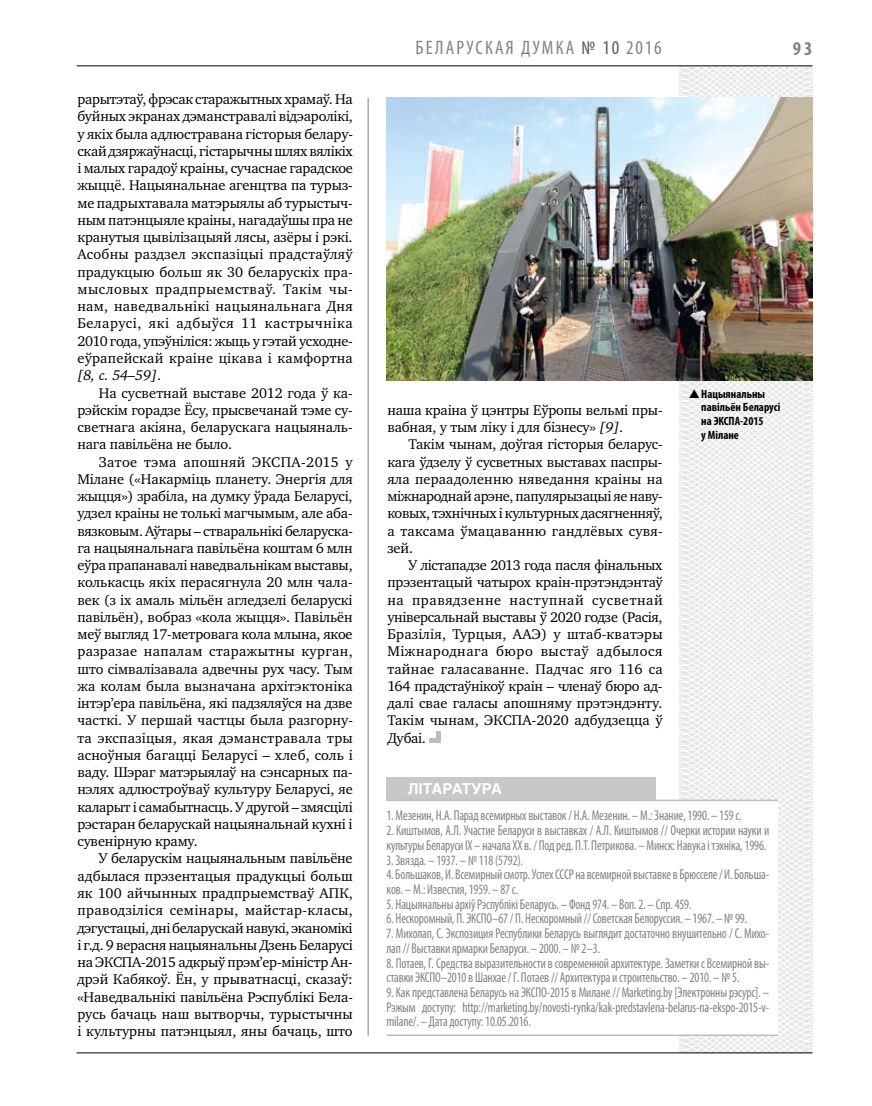
<style>
.page{position:relative;width:872px;height:1106px;background:#fff}
.page>*{position:absolute;margin:0;border:0;box-sizing:border-box;transform-origin:0 0}
.t1{font:condensed 19.5px "Myriad Pro";letter-spacing:.09em;color:#808285}
.t2{font:condensed 19.5px "Myriad Pro";letter-spacing:.11em;color:#808285}
.t3{font:700 condensed 19.5px "Myriad Pro";color:#808285}
.t4{font:700 15px "Helios";color:#fff}
.t5{font:14.4px/17.2px "Charter C";color:#000;text-align:justify}
.t6{font:condensed 14.25px/14.7px "Myriad Pro";letter-spacing:-.01em;color:#808285;scale:.9 1}
.t7{font:700 condensed 12px/13.5px "Myriad Pro";color:#000}
.s1{font-style:italic}
.s2{color:#58595b}
</style>
<div class="page">
<hr style="left:368px;top:98px;width:1px;height:938px;background:#808285">
<svg style="left:621px;top:65px;width:192px;height:989px"></svg>
<hr style="left:77px;top:65px;width:735px;height:1px;background:#000">
<hr style="left:77px;top:1052px;width:735px;height:1px;background:#000">
<div style="left:386px;top:777px;width:269px;height:23px;background:#c6c8ca"></div>
<div style="left:386px;top:801px;width:392px;height:233px;background:#fff"></div>
<hr style="left:387px;top:1034px;width:391px;height:2px;background:#bcbdc0">
<hr style="left:386px;top:799px;width:392px;height:2px;background:#bcbdc0">
<img style="left:386px;top:97px;width:426px;height:283px">
<hr style="left:437px;top:731px;width:4px;height:11px;background:#bcbdc0">
<hr style="left:429px;top:738px;width:12px;height:4px;background:#bcbdc0">
<svg style="left:689px;top:389px;width:10px;height:9px"></svg>
<p class="t5" style="left:77px;top:91px;width:277px">рарытэтаў, фрэсак старажытных храмаў. На буйных экранах дэманстравалі відэаролікі, у якіх была адлюстравана гісторыя белару&shy;скай дзяржаўнасці, гістарычны шлях вялікіх і малых гарадоў краіны, сучаснае гарадское жыццё. Нацыянальнае агенцтва па турыз&shy;ме падрыхтавала матэрыялы аб турыстыч&shy;ным патэнцыяле краіны, нагадаўшы пра не кранутыя цывілізацыяй лясы, азёры і рэкі.<br>Асобны раздзел экспазіцыі прадстаўляў прадукцыю больш як 30 беларускіх пра&shy;мысловых прадпрыемстваў. Такім чы&shy;нам, наведвальнікі нацыянальнага Дня Беларусі, які адбыўся 11 кастрычніка 2010 года, упэўніліся: жыць у гэтай усходне&shy;еўрапейскай краіне цікава і камфортна <span class="s1">[8, c. 54–59]</span>.</p>
<p class="t5" style="left:77px;top:384px;width:277px;text-indent:21px">На сусветнай выставе 2012 года ў ка&shy;рэйскім горадзе Ёсу, прысвечанай тэме су&shy;светнага акіяна, беларускага нацыяналь&shy;нага павільёна не было.</p>
<p class="t5" style="left:77px;top:453px;width:277px;text-indent:21px">Затое тэма апошняй ЭКСПА-2015 у Мілане («Накарміць планету. Энергія для жыцця») зрабіла, на думку ўрада Беларусі, удзел краіны не толькі магчымым, але аба&shy;вязковым. Аўтары – стваральнікі беларуска&shy;га нацыянальнага павільёна коштам 6 млн еўра прапанавалі наведвальнікам выставы, колькасць якіх перасягнула 20 млн чала&shy;век (з іх амаль мільён агледзелі беларускі павільён), вобраз «кола жыцця». Павільён меў выгляд 17-метровага кола млына, якое разразае напалам старажытны курган, што сімвалізавала адвечны рух часу. Тым жа колам была вызначана архітэктоніка інтэр’ера павільёна, які падзяляўся на дзве часткі. У першай частцы была разгорну&shy;та экспазіцыя, якая дэманстравала тры асноўныя багацці Беларусі – хлеб, соль і ваду. Шэраг матэрыялаў на сэнсарных па&shy;нэлях адлюстроўваў культуру Беларусі, яе каларыт і самабытнасць. У другой – змясцілі рэстаран беларускай нацыянальнай кухні і сувенірную краму.</p>
<p class="t5" style="left:77px;top:850px;width:277px;text-indent:21px">У беларускім нацыянальным павільёне адбылася прэзентацыя прадукцыі больш як 100 айчынных прадпрыемстваў АПК, праводзіліся семінары, майстар-класы, дэгустацыі, дні беларускай навукі, эканомікі і г.д. 9 верасня нацыянальны Дзень Беларусі на ЭКСПА-2015 адкрыў прэм’ер-міністр Ан&shy;дрэй Кабякоў. Ён, у прыватнасці, сказаў: «Наведвальнікі павільёна Рэспублікі Бела&shy;русь бачаць наш вытворчы, турыстычны і культурны патэнцыял, яны бачаць, што</p>
<h1 class="t2" style="left:415px;top:36px;width:31px">БЕЛАРУСКАЯ</h1>
<h1 class="t1" style="left:521px;top:36px;width:142px">ДУМКА <span class="s2">№ 10</span> 2016</h1>
<h1 class="t3" style="left:793px;top:37px;width:21px">93</h1>
<p class="t7" style="left:701px;top:387px;width:81px">Нацыянальны павільён Беларусі на ЭКСПА-2015<br>у Мілане</p>
<p class="t5" style="left:387px;top:401px;width:277px">наша краіна ў цэнтры Еўропы вельмі пры&shy;вабная, у тым ліку і для бізнесу» <span class="s1">[9]</span>.</p>
<p class="t5" style="left:387px;top:436px;width:277px;text-indent:21px">Такім чынам, доўгая гісторыя беларус&shy;кага ўдзелу ў сусветных выставах паспры&shy;яла пераадоленню няведання краіны на міжнароднай арэне, папулярызацыі яе наву&shy;ковых, тэхнічных і культурных дасягненняў, а таксама ўмацаванню гандлёвых сувя&shy;зей.</p>
<p class="t5" style="left:387px;top:557px;width:277px;text-indent:21px">У лістападзе 2013 года пасля фінальных прэзентацый чатырох краін-прэтэндэнтаў на правядзенне наступнай сусветнай універсальнай выставы ў 2020 годзе (Расія, Бразілія, Турцыя, ААЭ) у штаб-кватэры Міжнароднага бюро выстаў адбылося тайнае галасаванне. Падчас яго 116 са 164 прадстаўнікоў краін – членаў бюро ад&shy;далі свае галасы апошняму прэтэндэнту.<br>Такім чынам, ЭКСПА-2020 адбудзецца ў Дубаі.</p>
<p class="t4" style="left:408px;top:780px;width:96px">Літаратура</p>
<p class="t6" style="left:386px;top:808px;width:396px">1. Мезенин, Н.А. Парад всемирных выставок / Н.А. Мезенин. – М.: Знание, 1990. – 159 с.</p>
<p class="t6" style="left:386px;top:823px;width:427px">2. Киштымов, А.Л. Участие Беларуси в выставках / А.Л. Киштымов // Очерки истории науки и культуры Беларуси IX – начала XX в. / Под ред. П.Т. Петрикова. – Минск: Навука і тэхніка, 1996.</p>
<p class="t6" style="left:386px;top:852px;width:153px">3. Звязда. – 1937. – № 118 (5792).</p>
<p class="t6" style="left:386px;top:867px;width:427px">4. Большаков, И. Всемирный смотр. Успех СССР на всемирной выставке в Брюсселе / И. Больша&shy;ков. – М.: Известия, 1959. – 87 с.</p>
<p class="t6" style="left:386px;top:896px;width:340px">5. Нацыянальны архіў Рэспублікі Беларусь. – Фонд 974. – Воп. 2. – Спр. 459.</p>
<p class="t6" style="left:386px;top:911px;width:402px">6. Нескоромный, П. ЭКСПО–67 / П. Нескоромный // Советская Белоруссия. – 1967. – № 99.</p>
<p class="t6" style="left:386px;top:925px;width:427px">7. Михолап, С. Экспозиция Республики Беларусь выглядит достаточно внушительно / С. Михо&shy;лап // Выставки ярмарки Беларуси. – 2000. – № 2–3.</p>
<p class="t6" style="left:386px;top:955px;width:427px">8. Потаев, Г. Средства выразительности в современной архитектуре. Заметки с Всемирной вы&shy;ставки ЭКСПО–2010 в Шанхае / Г. Потаев // Архитектура и строительство. – 2010. – № 5.</p>
<p class="t6" style="left:386px;top:984px;width:427px;text-align:justify">9. Как представлена Беларусь на ЭКСПО-2015 в Милане // Marketing.by [Электронны рэсурс]. – Рэжым доступу: http://marketing.by/novosti-rynka/kak-predstavlena-belarus-na-ekspo-2015-v&shy;milane/. – Дата доступу: 10.05.2016.</p>
</div>
